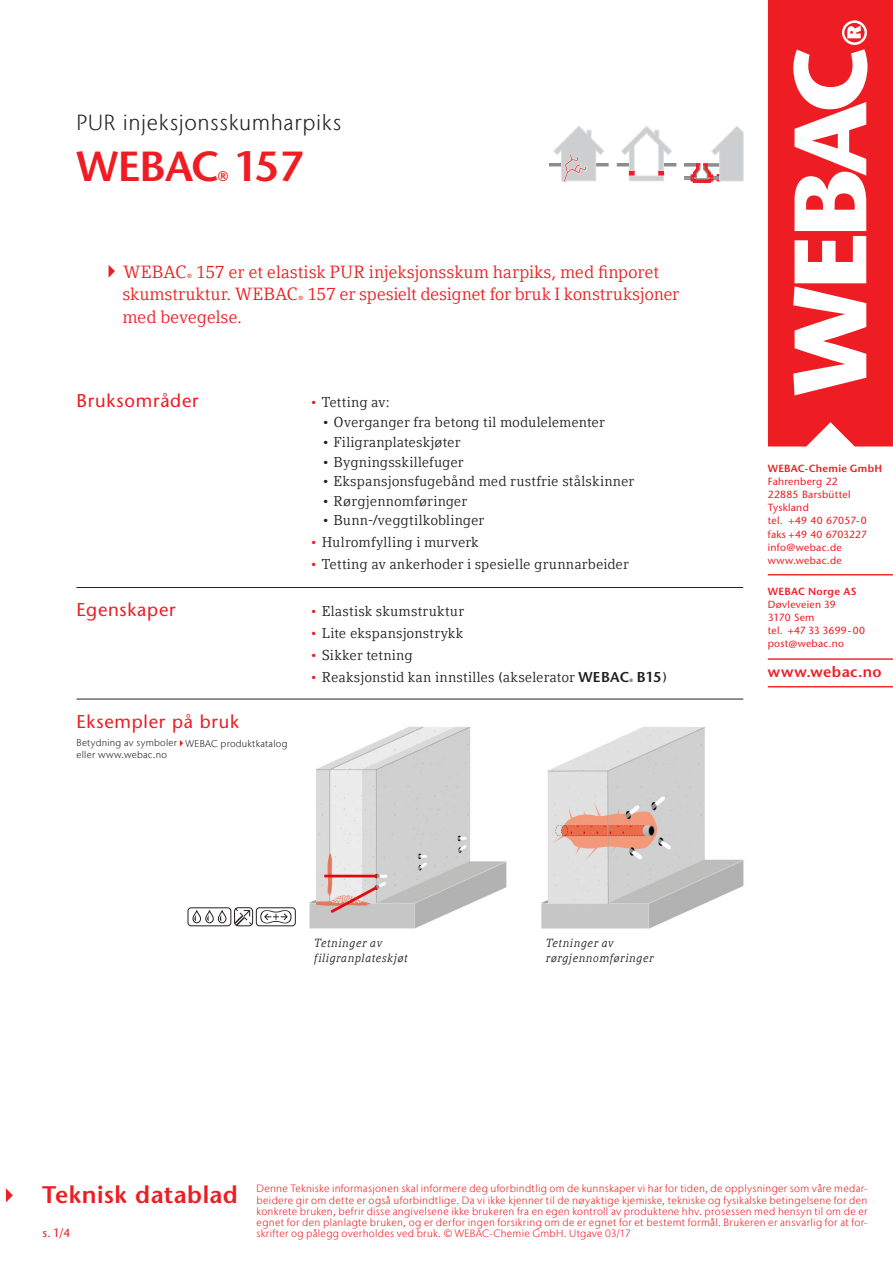
<style>
.page{position:relative;width:893px;height:1263px;background:#fff}
.page>*{position:absolute;margin:0;border:0;box-sizing:border-box;transform-origin:0 0}
.t1{font:600 42px "Stone Sans";letter-spacing:-.02em;color:#ee1d23}
.t2{font:600 24px "Stone Sans";letter-spacing:.02em;color:#ee1d23}
.t3{font:300 21.9px "Stone Sans IIITC Com";letter-spacing:.03em;color:#231f20}
.t4{font:18.45px "Stone Sans";letter-spacing:.04em;color:#ee1d23}
.t5{font:17.7px/22.6px "Compatil Letter LT Com";letter-spacing:-.01em;color:#ee1d23}
.t6{font:600 15.15px "Stone Sans";letter-spacing:.025em;color:#ee1d23}
.t7{font:14.25px "Compatil Letter LT Com";letter-spacing:.01em;color:#231f20}
.t8{font:600 13.8px "Stone Sans";color:#ee1d23}
.t9{font:12px "Stone Sans";color:#ee1d23}
.t10{font:italic 11.7px/14.9px "Compatil Letter LT Com";letter-spacing:.04em;color:#231f20}
.t11{font:300 10.5px/11.2px "Stone Sans IIITC Com";letter-spacing:.025em;color:#ee1d23;text-align:justify}
.t12{font:10.35px/13.2px "Stone Sans";letter-spacing:.025em;color:#ee1d23}
.t13{font:600 10.35px "Stone Sans";letter-spacing:.025em;color:#ee1d23}
.t14{font:300 9.75px/11.9px "Stone Sans IIITC Com";letter-spacing:.025em;color:#231f20}
.t15{font:italic 5.85px "Compatil Letter LT Com";color:#ee1d23}
.t16{font:600 4.65px "Stone Sans";color:#231f20}
.s1{color:#ee1d23}
.s2{font-family:"Stone Sans";font-weight:600}
</style>
<div class="page">
<img style="left:76px;top:85px;width:743px;height:844px">
<svg style="left:109px;top:265px;width:6px;height:13px"></svg>
<hr style="left:76px;top:587px;width:667px;height:1px;background:#231f20">
<hr style="left:76px;top:699px;width:667px;height:1px;background:#231f20">
<div style="left:188px;top:907px;width:43px;height:19px;border:1px solid #231f20;border-radius:3px"></div>
<svg style="left:192px;top:908px;width:35px;height:16px"></svg>
<div style="left:234px;top:907px;width:19px;height:19px;border:1px solid #231f20;border-radius:4px"></div>
<svg style="left:234px;top:908px;width:19px;height:18px"></svg>
<div style="left:256px;top:907px;width:40px;height:19px;border:1px solid #231f20;border-radius:3px"></div>
<svg style="left:260px;top:910px;width:32px;height:13px"></svg>
<svg style="left:684px;top:126px;width:59px;height:56px"></svg>
<div style="left:617px;top:126px;width:59px;height:55px;background:#fff"></div>
<svg style="left:617px;top:126px;width:59px;height:50px"></svg>
<div style="left:629px;top:176px;width:34px;height:5px;background:#cdced0"></div>
<div style="left:629px;top:176px;width:35px;height:5px;border:1px solid #dddee0"></div>
<svg style="left:549px;top:126px;width:59px;height:55px"></svg>
<svg style="left:180px;top:740px;width:3px;height:6px"></svg>
<div style="left:662px;top:668px;width:91px;height:17px;background:#fff"></div>
<svg style="left:6px;top:1188px;width:7px;height:14px"></svg>
<svg style="left:768px;top:0;width:125px;height:446px;fill:#ee1d23"></svg>
<hr style="left:768px;top:686px;width:125px;height:1px;background:#ee1d23">
<hr style="left:768px;top:658px;width:125px;height:2px;background:#ee1d23">
<hr style="left:768px;top:574px;width:125px;height:1px;background:#ee1d23">
<h3 class="t3" style="left:76px;top:109px;width:266px">PUR injeksjonsskumharpiks</h3>
<h1 class="t1" style="left:76px;top:141px;width:228px">WEBAC 157</h1>
<h3 class="t8" style="left:218px;top:168px;width:12px">®</h3>
<h3 class="t5" style="left:123px;top:260px;width:538px;text-indent:73px">157 er et elastisk PUR injeksjonsskum harpiks, med finporet skumstruktur. WEBAC</h3>
<h3 class="t5" style="left:123px;top:260px;width:65px">WEBAC</h3>
<p class="t15" style="left:187px;top:272px;width:6px">®</p>
<p class="t15" style="left:298px;top:295px;width:6px">®</p>
<h3 class="t5" style="left:307px;top:283px;width:373px">157 er spesielt designet for bruk I konstruksjoner</h3>
<h3 class="t5" style="left:123px;top:306px;width:121px">med bevegelse.</h3>
<h3 class="t4" style="left:76px;top:389px;width:124px">Bruksområder</h3>
<h3 class="t7" style="left:310px;top:393px;width:82px"><span class="s1">•</span> Tetting av:</h3>
<h3 class="t7" style="left:322px;top:414px;width:284px">• Overganger fra betong til modulelementer</h3>
<h3 class="t7" style="left:322px;top:434px;width:140px">• Filigranplateskjøter</h3>
<h3 class="t7" style="left:322px;top:453px;width:143px">• Bygningsskillefuger</h3>
<h3 class="t7" style="left:322px;top:473px;width:314px">• Ekspansjonsfugebånd med rustfrie stålskinner</h3>
<h3 class="t7" style="left:322px;top:492px;width:147px">• Rørgjennomføringer</h3>
<h3 class="t7" style="left:322px;top:512px;width:164px">• Bunn-/veggtilkoblinger</h3>
<h3 class="t7" style="left:310px;top:534px;width:170px"><span class="s1">•</span> Hulromfylling i murverk</h3>
<h3 class="t7" style="left:310px;top:556px;width:320px"><span class="s1">•</span> Tetting av ankerhoder i spesielle grunnarbeider</h3>
<h3 class="t4" style="left:76px;top:599px;width:101px">Egenskaper</h3>
<h3 class="t7" style="left:310px;top:603px;width:156px"><span class="s1">•</span> Elastisk skumstruktur</h3>
<h3 class="t7" style="left:310px;top:625px;width:155px"><span class="s1">•</span> Lite ekspansjonstrykk</h3>
<h3 class="t7" style="left:310px;top:647px;width:104px"><span class="s1">•</span> Sikker tetning</h3>
<h3 class="t7" style="left:310px;top:669px;width:321px"><span class="s1">•</span> Reaksjonstid kan innstilles (akselerator <span class="s2">WEBAC</span></h3>
<p class="t16" style="left:629px;top:678px;width:5px">®</p>
<h3 class="t4" style="left:76px;top:710px;width:164px">Eksempler på bruk</h3>
<p class="t14" style="left:77px;top:737px;width:212px">Betydning av symboler WEBAC produktkatalog eller www.webac.no</p>
<h3 class="t7" style="left:662px;top:669px;width:6px">)</h3>
<p class="t10" style="left:315px;top:935px;width:95px">Tetninger av filigranplateskjøt</p>
<p class="t10" style="left:546px;top:935px;width:109px">Tetninger av rørgjennomføringer</p>
<p class="t13" style="left:768px;top:462px;width:116px">WEBAC-Chemie GmbH</p>
<p class="t12" style="left:768px;top:475px;width:101px">Fahrenberg 22<br>22885 Barsbüttel<br>Tyskland<br>tel. +49 40 67057-0 faks +49 40 6703227 info@webac.de www.webac.de</p>
<p class="t13" style="left:768px;top:585px;width:90px">WEBAC Norge AS</p>
<p class="t12" style="left:768px;top:597px;width:99px">Døvleveien 39<br>3170 Sem<br>tel. +47 33 3699-00 post@webac.no</p>
<h3 class="t6" style="left:768px;top:663px;width:115px">www.webac.no</h3>
<h2 class="t2" style="left:42px;top:1180px;width:197px">Teknisk datablad</h2>
<p class="t9" style="left:43px;top:1226px;width:29px">s. 1/4</p>
<p class="t11" style="left:257px;top:1183px;width:612px">Denne Tekniske informasjonen skal informere deg uforbindtlig om de kunnskaper vi har for tiden, de opplysninger som våre medar&shy;beidere gir om dette er også uforbindtlige. Da vi ikke kjenner til de nøyaktige kjemiske, tekniske og fysikalske betingelsene for den konkrete bruken, befrir disse angivelsene ikke brukeren fra en egen kontroll av produktene hhv. prosessen med hensyn til om de er egnet for den planlagte bruken, og er derfor ingen forsikring om de er egnet for et bestemt formål. Brukeren er ansvarlig for at for&shy;skrifter og pålegg overholdes ved bruk. © WEBAC-Chemie GmbH. Utgave 03/17</p>
</div>
